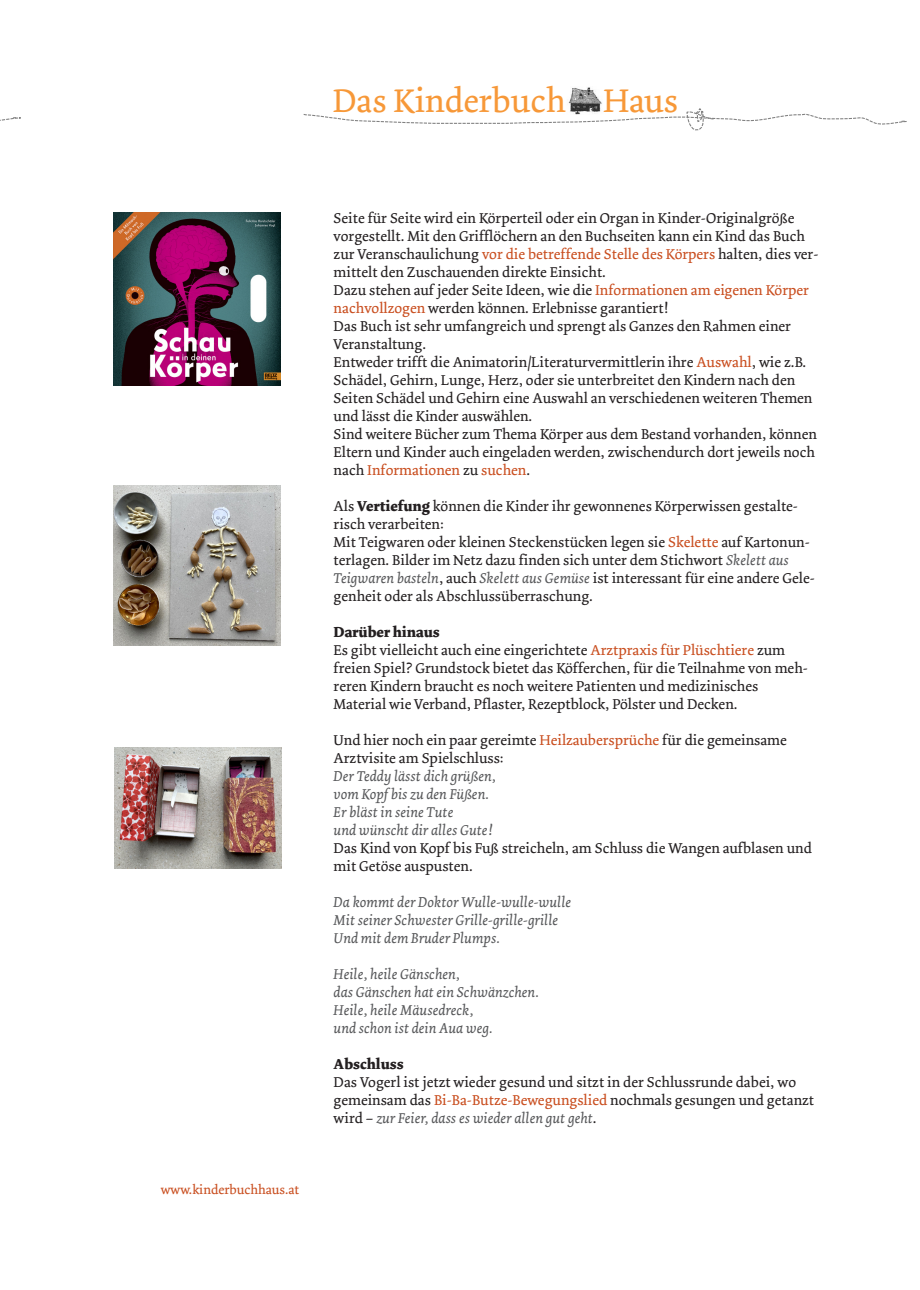
<style>
.page{position:relative;width:920px;height:1290px;background:#fff}
.page>*{position:absolute;margin:0;border:0;box-sizing:border-box;transform-origin:0 0}
.t1{font:34.5px "Dolly";color:#f79838}
.t2{font:15px/18px "Dolly";color:#231f20}
.t3{font:italic 15px/18px "Dolly";color:#57585a}
.t4{font:700 15px "Dolly";color:#231f20}
.t5{font:13.5px "Dolly";color:#c94e1f}
.s1{color:#c94e1f}
.s2{font-weight:700}
.s3{font-style:italic;color:#57585a}
</style>
<div class="page">
<svg style="left:0;top:117px;width:21px;height:4px"></svg>
<svg style="left:303px;top:108px;width:604px;height:23px"></svg>
<div style="left:329px;top:73px;width:349px;height:41px;background:#fff"></div>
<svg style="left:568px;top:87px;width:34px;height:27px"></svg>
<img style="left:113px;top:212px;width:167px;height:173px">
<img style="left:114px;top:486px;width:167px;height:159px">
<img style="left:114px;top:747px;width:167px;height:122px">
<h1 class="t1" style="left:333px;top:85px;width:347px">Das Kinderbuch Haus</h1>
<p class="t5" style="left:161px;top:1184px;width:140px">www.kinderbuchhaus.at</p>
<p class="t2" style="left:334px;top:210px;width:486px">Seite für Seite wird ein Körperteil oder ein Organ in Kinder-Originalgröße vorgestellt. Mit den Grifflöchern an den Buchseiten kann ein Kind das Buch zur Veranschaulichung <span class="s1">vor die betreffende Stelle des Körpers</span> halten, dies ver&shy;mittelt den Zuschauenden direkte Einsicht.<br>Dazu stehen auf jeder Seite Ideen, wie die <span class="s1">Informationen am eigenen Körper nachvollzogen</span> werden können. Erlebnisse garantiert!<br>Das Buch ist sehr umfangreich und sprengt als Ganzes den Rahmen einer Veranstaltung.<br>Entweder trifft die Animatorin/Literaturvermittlerin ihre <span class="s1">Auswahl</span>, wie z.B.<br>Schädel, Gehirn, Lunge, Herz, oder sie unterbreitet den Kindern nach den Seiten Schädel und Gehirn eine Auswahl an verschiedenen weiteren Themen und lässt die Kinder auswählen.<br>Sind weitere Bücher zum Thema Körper aus dem Bestand vorhanden, können Eltern und Kinder auch eingeladen werden, zwischendurch dort jeweils noch nach <span class="s1">Informationen</span> zu <span class="s1">suchen</span>.</p>
<p class="t2" style="left:334px;top:498px;width:483px">Als <span class="s2">Vertiefung</span> können die Kinder ihr gewonnenes Körperwissen gestalte&shy;risch verarbeiten:<br>Mit Teigwaren oder kleinen Steckenstücken legen sie <span class="s1">Skelette</span> auf Kartonun&shy;terlagen. Bilder im Netz dazu finden sich unter dem Stichwort <span class="s3">Skelett aus Teigwaren basteln</span>, auch <span class="s3">Skelett aus Gemüse</span> ist interessant für eine andere Gele&shy;genheit oder als Abschlussüberraschung.</p>
<p class="t2" style="left:334px;top:624px;width:476px"><span class="s2">Darüber hinaus<br></span>Es gibt vielleicht auch eine eingerichtete <span class="s1">Arztpraxis für Plüschtiere</span> zum freien Spiel? Grundstock bietet das Köfferchen, für die Teilnahme von meh&shy;reren Kindern braucht es noch weitere Patienten und medizinisches Material wie Verband, Pflaster, Rezeptblock, Pölster und Decken.</p>
<p class="t2" style="left:334px;top:732px;width:455px">Und hier noch ein paar gereimte <span class="s1">Heilzaubersprüche</span> für die gemeinsame<br>Arztvisite am Spielschluss:</p>
<p class="t3" style="left:334px;top:768px;width:164px">Der Teddy lässt dich grüßen, vom Kopf bis zu den Füßen.<br>Er bläst in seine Tute<br>und wünscht dir alles Gute!</p>
<p class="t2" style="left:334px;top:840px;width:480px">Das Kind von Kopf bis Fuß streicheln, am Schluss die Wangen aufblasen und mit Getöse auspusten.</p>
<p class="t3" style="left:334px;top:894px;width:239px">Da kommt der Doktor Wulle-wulle-wulle<br>Mit seiner Schwester Grille-grille-grille<br>Und mit dem Bruder Plumps.</p>
<p class="t3" style="left:334px;top:966px;width:207px">Heile, heile Gänschen,<br>das Gänschen hat ein Schwänzchen.<br>Heile, heile Mäusedreck,<br>und schon ist dein Aua weg.</p>
<p class="t4" style="left:334px;top:1057px;width:71px">Abschluss</p>
<p class="t2" style="left:334px;top:1074px;width:482px">Das Vogerl ist jetzt wieder gesund und sitzt in der Schlussrunde dabei, wo gemeinsam das <span class="s1">Bi-Ba-Butze-Bewegungslied</span> nochmals gesungen und getanzt wird – <span class="s3">zur Feier, dass es wieder allen gut geht</span>.</p>
</div>
